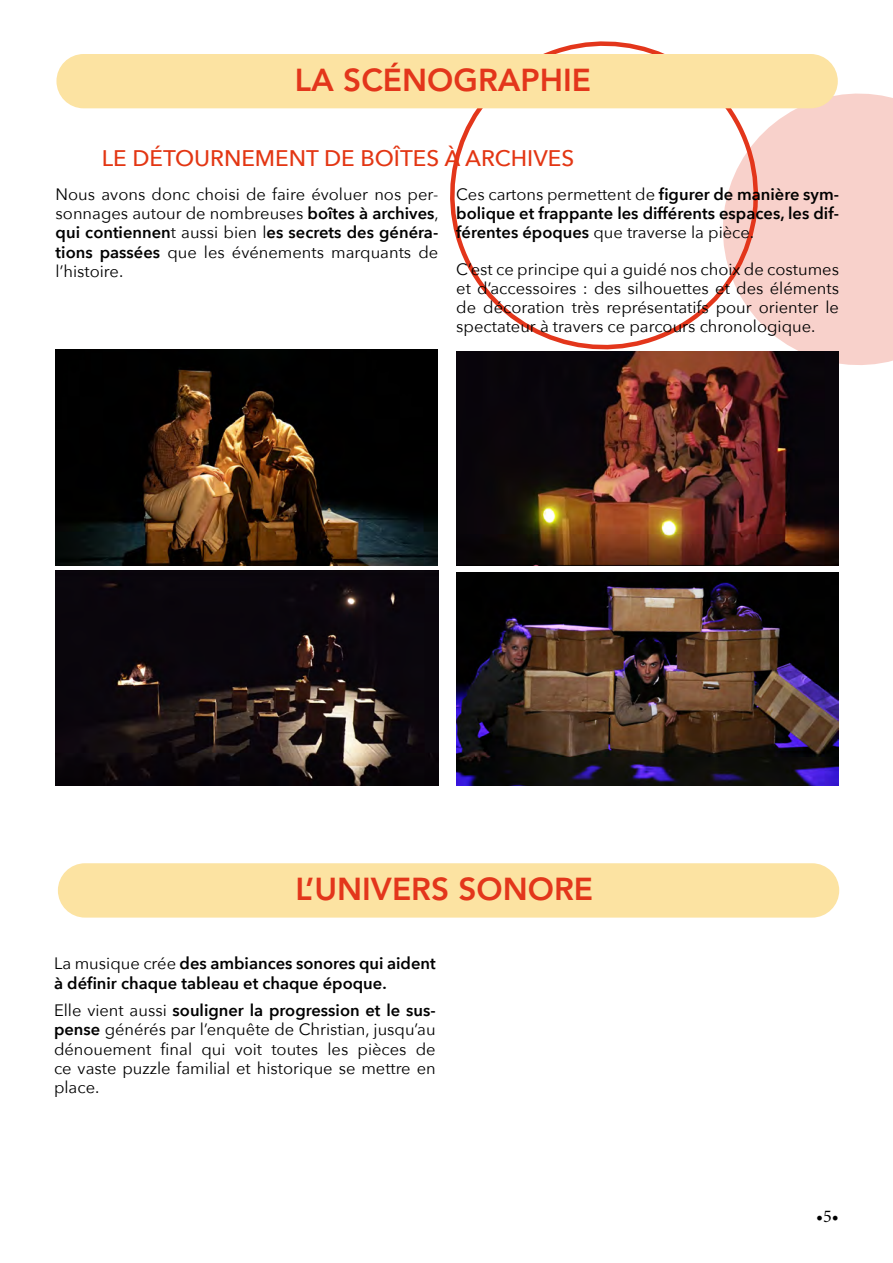
<style>
.page{position:relative;width:893px;height:1263px;background:#fff}
.page>*{position:absolute;margin:0;border:0;box-sizing:border-box;transform-origin:0 0}
.t1{font:800 31.5px "Avenir LT Pro";color:#e3361b}
.t2{font:500 22.5px "Avenir Next";color:#e33613}
.t3{font:18px "Minion Pro";color:#000}
.t4{font:16.5px/19.2px "Avenir Next";color:#000;text-align:justify}
.t5{font:600 16.5px/19.2px "Avenir Next";color:#000}
.s1{font-weight:600}
.s2{font-weight:400}
</style>
<div class="page">
<svg style="left:431px;top:41px;width:275px;height:311px"></svg>
<svg style="left:706px;top:86px;width:187px;height:279px"></svg>
<img style="left:55px;top:349px;width:383px;height:216px">
<img style="left:456px;top:352px;width:383px;height:213px">
<img style="left:55px;top:570px;width:383px;height:215px">
<img style="left:457px;top:572px;width:382px;height:214px">
<div style="left:56px;top:54px;width:782px;height:54px;background:#fce3a2;border-radius:27px"></div>
<div style="left:58px;top:863px;width:781px;height:54px;background:#fce3a2;border-radius:27px"></div>
<h1 class="t1" style="left:295px;top:61px;width:298px">LA SCÉNOGRAPHIE</h1>
<h2 class="t2" style="left:102px;top:139px;width:474px">LE DÉTOURNEMENT DE BOÎTES À ARCHIVES</h2>
<p class="t4" style="left:56px;top:184px;width:385px">Nous avons donc choisi de faire évoluer nos per&shy;sonnages autour de nombreuses <span class="s1">boîtes à archives</span>, <span class="s1">qui contiennen</span>t aussi bien l<span class="s1">es secrets des généra&shy;tions passées</span> que les événements marquants de l’histoire.</p>
<p class="t5" style="left:456px;top:184px;width:384px;text-align:justify"><span class="s2">Ces cartons permettent de</span> figurer de manière sym&shy;bolique et frappante les diffé rents espaces, les dif&shy;férentes époques <span class="s2">que traverse la pièce.</span></p>
<p class="t4" style="left:456px;top:259px;width:384px">C’est ce principe qui a guidé nos choix de costumes et d’accessoires : des silhouettes et des éléments de décoration très représentatifs pour orienter le spectateur à travers ce parcours chronologique.</p>
<h1 class="t1" style="left:296px;top:870px;width:299px">L’UNIVERS SONORE</h1>
<p class="t5" style="left:54px;top:953px;width:383px"><span class="s2">La musique crée</span> des ambiances sonores qui aident à définir chaque tableau et chaque époque.</p>
<p class="t4" style="left:54px;top:1000px;width:383px">Elle vient aussi <span class="s1">souligner la progression et le sus&shy;pense</span> générés par l’enquête de Christian, jusqu’au dénouement final qui voit toutes les pièces de ce vaste puzzle familial et historique se mettre en place.</p>
<p class="t3" style="left:816px;top:1204px;width:24px">•5•</p>
</div>
